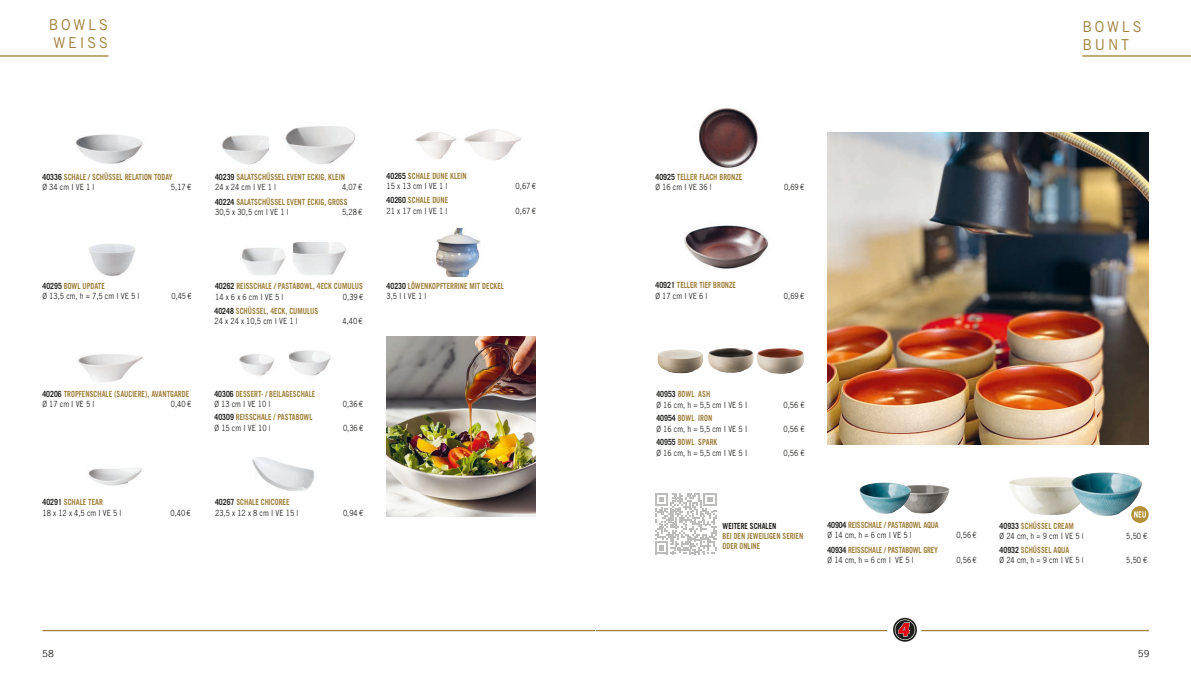
<style>
.page{position:relative;width:1191px;height:681px;background:#fff}
.page>*{position:absolute;margin:0;border:0;box-sizing:border-box;transform-origin:0 0}
.t1{font:15px/18px "Trade Gothic LT Std";letter-spacing:.2em;color:#9f803c;scale:.95 1}
.t2{font:9.5px "Trade Gothic LT Com";color:#1d1d1b}
.t3{font:700 8.5px/10.2px "Trade Gothic LT Std";color:#9f803c;scale:.82 1}
.t4{font:8.5px/10.2px "Trade Gothic LT Std";color:#1d1d1b;scale:.82 1}
.t5{font:700 8.5px/10.2px "Trade Gothic LT Std";letter-spacing:-.02em;color:#9f803c;scale:.82 1}
.t6{font:700 8.4px/10.1px "Trade Gothic LT Std";color:#9f803c;scale:.82 1}
.s1{color:#1d1d1b}
.s2{font-weight:400;color:#1d1d1b}
.s3{font-weight:700}
.s4{font-weight:700;color:#9f803c}
</style>
<div class="page">
<hr style="left:596px;top:629px;width:291px;height:2px;background:#9f803c">
<hr style="left:921px;top:629px;width:228px;height:2px;background:#9f803c">
<svg style="left:893px;top:617px;width:24px;height:24px"></svg>
<img style="left:921px;top:485px;width:29px;height:29px">
<img style="left:859px;top:482px;width:62px;height:32px">
<img style="left:827px;top:132px;width:322px;height:312px">
<svg style="left:655px;top:493px;width:61px;height:61px"></svg>
<img style="left:1009px;top:477px;width:59px;height:37px">
<img style="left:1068px;top:472px;width:74px;height:44px">
<img style="left:1129px;top:502px;width:20px;height:20px">
<img style="left:699px;top:108px;width:59px;height:60px">
<img style="left:684px;top:225px;width:84px;height:44px">
<hr style="left:1082px;top:55px;width:109px;height:2px;background:#9f803c">
<img style="left:657px;top:349px;width:46px;height:24px">
<img style="left:708px;top:348px;width:45px;height:25px">
<img style="left:757px;top:348px;width:47px;height:25px">
<hr style="left:43px;top:629px;width:552px;height:2px;background:#9f803c">
<hr style="left:0;top:55px;width:109px;height:2px;background:#9f803c">
<img style="left:75px;top:134px;width:68px;height:30px">
<img style="left:222px;top:135px;width:47px;height:30px">
<img style="left:285px;top:126px;width:71px;height:38px">
<img style="left:293px;top:243px;width:53px;height:32px">
<img style="left:78px;top:354px;width:65px;height:28px">
<img style="left:88px;top:468px;width:54px;height:18px">
<img style="left:464px;top:129px;width:57px;height:31px">
<img style="left:415px;top:132px;width:41px;height:27px">
<img style="left:88px;top:244px;width:48px;height:32px">
<img style="left:386px;top:336px;width:150px;height:180px">
<img style="left:241px;top:248px;width:45px;height:27px">
<img style="left:252px;top:457px;width:63px;height:33px">
<img style="left:289px;top:350px;width:42px;height:26px">
<img style="left:239px;top:354px;width:36px;height:22px">
<img style="left:436px;top:228px;width:44px;height:48px">
<p class="t1" style="left:49px;top:15px;width:64px;text-align:center">BOWLS<br>WEISS</p>
<p class="t3" style="left:43px;top:171px;width:160px"><span class="s1">40336</span> SCHALE / SCHÜSSEL RELATION TODAY<br><span class="s2">Ø 34 cm I VE 1 l</span></p>
<p class="t4" style="left:171px;top:182px;width:26px">5,17 €</p>
<p class="t3" style="left:215px;top:172px;width:160px"><span class="s1">40239</span> SALATSCHÜSSEL EVENT ECKIG, KLEIN<br><span class="s2">24 x 24 cm I VE 1 l</span></p>
<p class="t3" style="left:215px;top:179px;width:181px;line-height:15px;text-indent:127px"><span class="s2">4,07 €<br></span><span class="s1">40224</span> SALATSCHÜSSEL EVENT ECKIG, GROSS</p>
<p class="t4" style="left:215px;top:207px;width:91px">30,5 x 30,5 cm I VE 1 l</p>
<p class="t4" style="left:342px;top:207px;width:26px">5,28 €</p>
<p class="t3" style="left:386px;top:171px;width:99px"><span class="s1">40265</span> SCHALE DUNE KLEIN<br><span class="s2">15 x 13 cm I VE 1 l</span></p>
<p class="t4" style="left:515px;top:181px;width:26px">0,67 €</p>
<p class="t4" style="left:386px;top:195px;width:77px"><span class="s3">40260</span> <span class="s4">SCHALE DUNE<br></span>21 x 17 cm I VE 1 l</p>
<p class="t4" style="left:515px;top:205px;width:26px">0,67 €</p>
<p class="t4" style="left:43px;top:280px;width:120px"><span class="s3">40295</span> <span class="s4">BOWL UPDATE<br></span>Ø 13,5 cm, h = 7,5 cm I VE 5 l</p>
<p class="t4" style="left:171px;top:291px;width:26px">0,45 €</p>
<p class="t3" style="left:215px;top:281px;width:182px"><span class="s1">40262</span> REISSCHALE / PASTABOWL, 4ECK CUMULUS<br><span class="s2">14 x 6 x 6 cm I VE 5 l</span></p>
<p class="t4" style="left:343px;top:291px;width:26px">0,39 €</p>
<p class="t3" style="left:214px;top:306px;width:128px"><span class="s1">40248</span> SCHÜSSEL, 4ECK, CUMULUS<br><span class="s2">24 x 24 x 10,5 cm I VE 1 l</span></p>
<p class="t4" style="left:342px;top:316px;width:26px">4,40 €</p>
<p class="t3" style="left:386px;top:280px;width:145px"><span class="s1">40230</span> LÖWENKOPFTERRINE MIT DECKEL<br><span class="s2">3,5 l I VE 1 l</span></p>
<p class="t3" style="left:42px;top:388px;width:180px"><span class="s1">40206</span> TROPFENSCHALE (SAUCIERE), AVANTGARDE<br><span class="s2">Ø 17 cm I VE 5 l</span></p>
<p class="t4" style="left:171px;top:398px;width:26px">0,40 €</p>
<p class="t3" style="left:214px;top:388px;width:125px"><span class="s1">40306</span> DESSERT- / BEILAGESCHALE<br><span class="s2">Ø 13 cm I VE 10 l</span></p>
<p class="t4" style="left:343px;top:398px;width:26px">0,36 €</p>
<p class="t3" style="left:214px;top:412px;width:121px"><span class="s1">40309</span> REISSCHALE / PASTABOWL<br><span class="s2">Ø 15 cm I VE 10 l</span></p>
<p class="t4" style="left:343px;top:422px;width:26px">0,36 €</p>
<p class="t4" style="left:43px;top:497px;width:98px"><span class="s3">40291</span> <span class="s4">SCHALE TEAR<br></span>18 x 12 x 4,5 cm I VE 5 l</p>
<p class="t4" style="left:170px;top:507px;width:26px">0,40 €</p>
<p class="t4" style="left:215px;top:497px;width:103px"><span class="s3">40267</span> <span class="s4">SCHALE CHICOREE<br></span>23,5 x 12 x 8 cm I VE 15 l</p>
<p class="t4" style="left:343px;top:507px;width:26px">0,94 €</p>
<p class="t2" style="left:42px;top:648px;width:13px">58</p>
<p class="t3" style="left:655px;top:172px;width:107px"><span class="s1">40925</span> TELLER FLACH BRONZE<br><span class="s2">Ø 16 cm I VE 36 l</span></p>
<p class="t4" style="left:784px;top:182px;width:26px">0,69 €</p>
<p class="t3" style="left:655px;top:280px;width:100px"><span class="s1">40921</span> TELLER TIEF BRONZE<br><span class="s2">Ø 17 cm I VE 6 l</span></p>
<p class="t4" style="left:784px;top:290px;width:26px">0,69 €</p>
<p class="t4" style="left:656px;top:389px;width:112px"><span class="s3">40953</span> <span class="s4">BOWL ASH<br></span>Ø 16 cm, h = 5,5 cm I VE 5 I</p>
<p class="t4" style="left:783px;top:399px;width:27px">0,56 €</p>
<p class="t4" style="left:656px;top:413px;width:112px"><span class="s3">40954</span> <span class="s4">BOWL IRON<br></span>Ø 16 cm, h = 5,5 cm I VE 5 I</p>
<p class="t4" style="left:783px;top:423px;width:27px">0,56 €</p>
<p class="t4" style="left:656px;top:437px;width:112px"><span class="s3">40955</span> <span class="s4">BOWL SPARK<br></span>Ø 16 cm, h = 5,5 cm I VE 5 I</p>
<p class="t4" style="left:783px;top:447px;width:27px">0,56 €</p>
<p class="t1" style="left:1082px;top:18px;width:64px">BOWLS<br>BUNT</p>
<p class="t5" style="left:827px;top:519px;width:137px"><span class="s1">40904</span> REISSCHALE / PASTABOWL AQUA<br><span class="s2">Ø 14 cm, h = 6 cm I VE 5 l</span></p>
<p class="t4" style="left:956px;top:529px;width:26px">0,56 €</p>
<p class="t5" style="left:827px;top:544px;width:136px"><span class="s1">40934</span> REISSCHALE / PASTABOWL GREY<br><span class="s2">Ø 14 cm, h = 6 cm I VE 5 l</span></p>
<p class="t4" style="left:956px;top:554px;width:26px">0,56 €</p>
<p class="t6" style="left:722px;top:520px;width:100px"><span class="s1">WEITERE SCHALEN<br></span>BEI DEN JEWEILIGEN SERIEN<br>ODER ONLINE</p>
<p class="t4" style="left:999px;top:520px;width:104px"><span class="s3">40933</span> <span class="s4">SCHÜSSEL CREAM<br></span>Ø 24 cm, h = 9 cm I VE 5 l</p>
<p class="t4" style="left:1126px;top:531px;width:27px">5,50 €</p>
<p class="t4" style="left:999px;top:544px;width:104px"><span class="s3">40932</span> <span class="s4">SCHÜSSEL AQUA<br></span>Ø 24 cm, h = 9 cm I VE 5 l</p>
<p class="t4" style="left:1126px;top:555px;width:27px">5,50 €</p>
<p class="t2" style="left:1137px;top:648px;width:13px">59</p>
</div>
